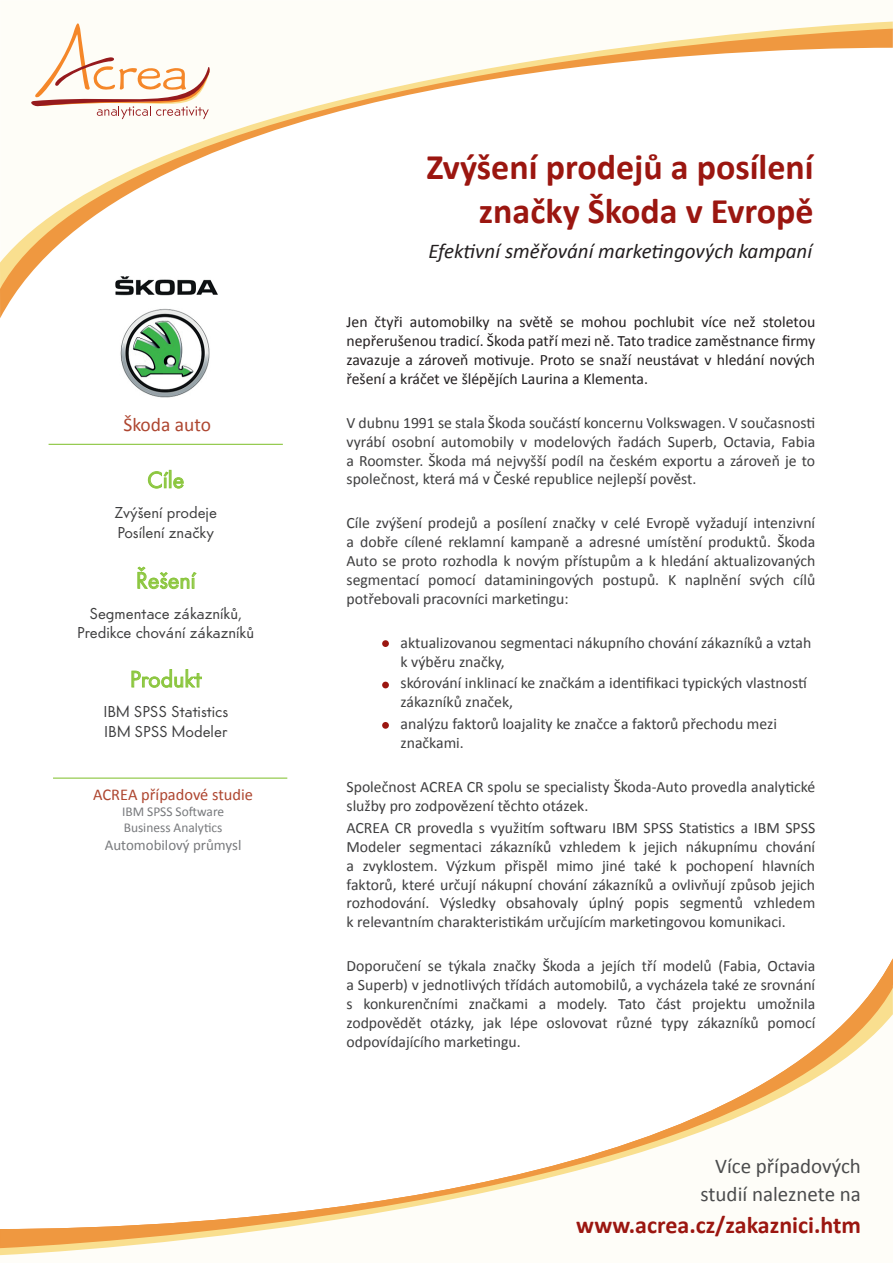
<style>
.page{position:relative;width:893px;height:1263px;background:#fff}
.page>*{position:absolute;margin:0;border:0;box-sizing:border-box;transform-origin:0 0}
.t1{font:700 36px/43.2px "Calibri";color:#9b1610;text-align:right}
.t2{font:700 24px "Calibri";color:#9b1610}
.t3{font:24px "Am Sans";color:#8bc63e}
.t4{font:21px/28.2px "Calibri";color:#4b4c4d;text-align:right}
.t5{font:italic 21px "Calibri";color:#231f20}
.t6{font:19.5px "Calibri";color:#ae4630}
.t7{font:16.5px/19.8px "Am Sans";color:#3e3e3f}
.t8{font:16.5px "Calibri";color:#ae4630}
.t9{font:15.75px/18.9px "Calibri";color:#3e3e3f;text-align:justify}
.t10{font:15.75px/18.9px "Calibri";color:#231f20;text-align:justify}
.t11{font:15px "Calibri";color:#787a7d}
.t12{font:13.5px/16.2px "Calibri";color:#787a7d}
</style>
<div class="page">
<svg style="left:0;top:29px;width:893px;height:289px"></svg>
<svg style="left:0;top:958px;width:893px;height:290px"></svg>
<svg style="left:28px;top:23px;width:183px;height:97px"></svg>
<svg style="left:148px;top:470px;width:36px;height:18px"></svg>
<svg style="left:138px;top:567px;width:58px;height:22px"></svg>
<svg style="left:132px;top:669px;width:70px;height:19px"></svg>
<hr style="left:49px;top:444px;width:234px;height:1px;background:#8bc63e">
<hr style="left:53px;top:777px;width:234px;height:2px;background:#8bc63e">
<div style="left:382px;top:682px;width:7px;height:6px;background:#9b1610;border-radius:50%"></div>
<div style="left:382px;top:640px;width:7px;height:7px;background:#9b1610;border-radius:50%"></div>
<div style="left:382px;top:722px;width:7px;height:7px;background:#9b1610;border-radius:50%"></div>
<img style="left:104px;top:276px;width:124px;height:122px">
<p class="t6" style="left:123px;top:413px;width:89px">Škoda auto</p>
<h2 class="t3" style="left:147px;top:465px;width:39px">Cíle</h2>
<p class="t7" style="left:114px;top:502px;width:104px">Zvýšení prodeje<br>Posílení značky</p>
<h2 class="t3" style="left:136px;top:566px;width:61px">Řešení</h2>
<p class="t7" style="left:77px;top:603px;width:178px;text-align:center">Segmentace zákazníků,<br>Predikce chování zákazníků</p>
<h2 class="t3" style="left:130px;top:665px;width:73px">Produkt</h2>
<p class="t7" style="left:103px;top:702px;width:126px">IBM SPSS Statistics<br>IBM SPSS Modeler</p>
<p class="t8" style="left:93px;top:784px;width:161px">ACREA případové studie</p>
<p class="t12" style="left:122px;top:803px;width:104px">IBM SPSS Software<br>Business Analytics</p>
<p class="t11" style="left:105px;top:836px;width:138px">Automobilový průmysl</p>
<h1 class="t1" style="left:426px;top:144px;width:389px">Zvýšení prodejů a posílení značky Škoda v Evropě</h1>
<h3 class="t5" style="left:428px;top:238px;width:385px">Efektivní směřování marketingových kampaní</h3>
<p class="t10" style="left:346px;top:312px;width:470px">Jen čtyři automobilky na světě se mohou pochlubit více než stoletou nepřerušenou tradicí. Škoda patří mezi ně. Tato tradice zaměstnance firmy zavazuje a zároveň motivuje. Proto se snaží neustávat v hledání nových řešení a kráčet ve šlépějích Laurina a Klementa.</p>
<p class="t9" style="left:346px;top:412px;width:470px">V dubnu 1991 se stala Škoda součástí koncernu Volkswagen. V současnosti vyrábí osobní automobily v modelových řadách Superb, Octavia, Fabia a Roomster. Škoda má nejvyšší podíl na českém exportu a zároveň je to společnost, která má v České republice nejlepší pověst.</p>
<p class="t9" style="left:346px;top:513px;width:470px">Cíle zvýšení prodejů a posílení značky v celé Evropě vyžadují intenzivní a dobře cílené reklamní kampaně a adresné umístění produktů. Škoda Auto se proto rozhodla k novým přístupům a k hledání aktualizovaných segmentací pomocí dataminingových postupů. K naplnění svých cílů potřebovali pracovníci marketingu:</p>
<p class="t9" style="left:401px;top:632px;width:412px">aktualizovanou segmentaci nákupního chování zákazníků a vztah k výběru značky,</p>
<p class="t9" style="left:401px;top:673px;width:408px">skórování inklinací ke značkám a identifikaci typických vlastností zákazníků značek,</p>
<p class="t9" style="left:401px;top:714px;width:378px">analýzu faktorů loajality ke značce a faktorů přechodu mezi značkami.</p>
<p class="t9" style="left:346px;top:776px;width:470px">Společnost ACREA CR spolu se specialisty Škoda-Auto provedla analytické služby pro zodpovězení těchto otázek.</p>
<p class="t9" style="left:346px;top:817px;width:470px">ACREA CR provedla s využitím softwaru IBM SPSS Statistics a IBM SPSS Modeler segmentaci zákazníků vzhledem k jejich nákupnímu chování a zvyklostem. Výzkum přispěl mimo jiné také k pochopení hlavních faktorů, které určují nákupní chování zákazníků a ovlivňují způsob jejich rozhodování. Výsledky obsahovaly úplný popis segmentů vzhledem k relevantním charakteristikám určujícím marketingovou komunikaci.</p>
<p class="t9" style="left:346px;top:956px;width:470px">Doporučení se týkala značky Škoda a jejích tří modelů (Fabia, Octavia a Superb) v jednotlivých třídách automobilů, a vycházela také ze srovnání s konkurenčními značkami a modely. Tato část projektu umožnila zodpovědět otázky, jak lépe oslovovat různé typy zákazníků pomocí odpovídajícího marketingu.</p>
<h3 class="t4" style="left:701px;top:1145px;width:162px">Více případových studií naleznete na</h3>
<h2 class="t2" style="left:576px;top:1204px;width:286px">www.acrea.cz/zakaznici.htm</h2>
<h3 class="t4" style="left:701px;top:1151px;width:162px">Více případových studií naleznete na</h3>
<h2 class="t2" style="left:576px;top:1210px;width:286px">www.acrea.cz/zakaznici.htm</h2>
</div>
